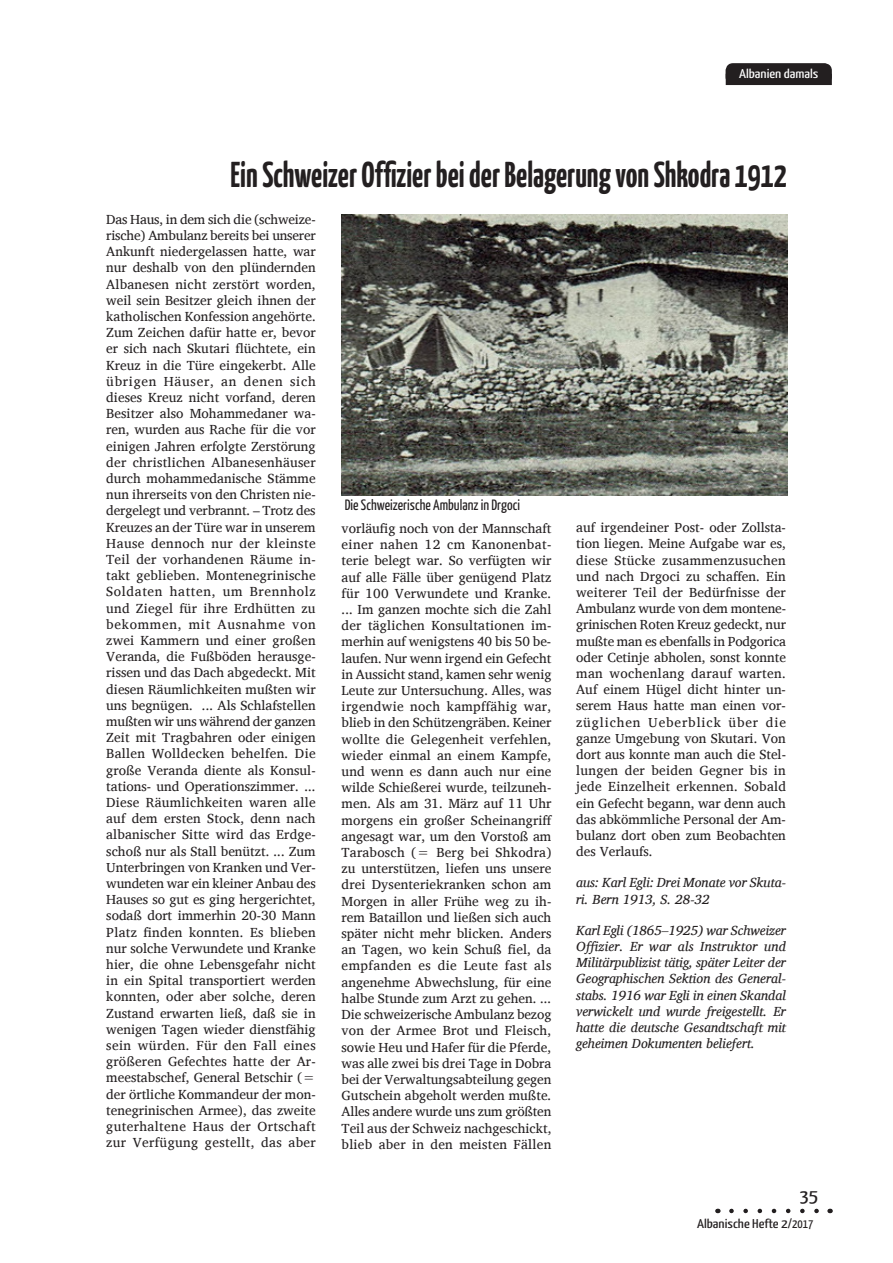
<style>
.page{position:relative;width:893px;height:1263px;background:#fff}
.page>*{position:absolute;margin:0;border:0;box-sizing:border-box;transform-origin:0 0}
.t1{font:700 36px "Yanone Kaffeesatz";color:#231f20;scale:.9 1}
.t2{font:18px "Yanone Kaffeesatz";color:#231f20;scale:1.25 1}
.t3{font:15px "Yanone Kaffeesatz";color:#231f20}
.t4{font:13.5px/16.2px "Charis SIL";letter-spacing:.02em;color:#231f20;text-align:justify}
.t5{font:italic 13.5px/16.2px "Charis SIL";color:#231f20}
.t6{font:12.75px "Yanone Kaffeesatz";color:#231f20;scale:1.25 1}
.t7{font:12.75px "Yanone Kaffeesatz";color:#fff;scale:1.25 1}
</style>
<div class="page">
<div style="left:726px;top:64px;width:105px;height:20px;background:#231f20;border-radius:7px"></div>
<div style="left:726px;top:63px;width:106px;height:21px;border:2px solid #231f20;border-radius:7px"></div>
<div style="left:726px;top:75px;width:105px;height:9px;background:#231f20"></div>
<div style="left:726px;top:74px;width:106px;height:11px;border:2px solid #231f20"></div>
<img style="left:342px;top:214px;width:445px;height:282px">
<svg style="left:731px;top:1209px;width:88px;height:4px"></svg>
<p class="t7" style="left:739px;top:65px;width:65px">Albanien damals</p>
<h1 class="t1" style="left:231px;top:153px;width:619px">Ein Schweizer Offizier bei der Belagerung von Shkodra 1912</h1>
<p class="t4" style="left:106px;top:211px;width:211px">Das Haus, in dem sich die (schweize&shy;rische) Ambulanz bereits bei unserer Ankunft niedergelassen hatte, war nur deshalb von den plündernden Albanesen nicht zerstört worden, weil sein Besitzer gleich ihnen der katholischen Konfession angehörte.<br>Zum Zeichen dafür hatte er, bevor er sich nach Skutari flüchtete, ein Kreuz in die Türe eingekerbt. Alle übrigen Häuser, an denen sich dieses Kreuz nicht vorfand, deren Besitzer also Mohammedaner wa&shy;ren, wurden aus Rache für die vor einigen Jahren erfolgte Zerstörung der christlichen Albanesenhäuser durch mohammedanische Stämme nun ihrerseits von den Christen nie&shy;dergelegt und verbrannt. – Trotz des Kreuzes an der Türe war in unserem Hause dennoch nur der kleinste Teil der vorhandenen Räume in&shy;takt geblieben. Montenegrinische Soldaten hatten, um Brennholz und Ziegel für ihre Erdhütten zu bekommen, mit Ausnahme von zwei Kammern und einer großen Veranda, die Fußböden herausge&shy;rissen und das Dach abgedeckt. Mit diesen Räumlichkeiten mußten wir uns begnügen. ... Als Schlafstellen mußten wir uns während der ganzen Zeit mit Tragbahren oder einigen Ballen Wolldecken behelfen. Die große Veranda diente als Konsul&shy;tations- und Operationszimmer. ...<br>Diese Räumlichkeiten waren alle auf dem ersten Stock, denn nach albanischer Sitte wird das Erdge&shy;schoß nur als Stall benützt. ... Zum Unterbringen von Kranken und Ver&shy;wundeten war ein kleiner Anbau des Hauses so gut es ging hergerichtet, sodaß dort immerhin 20-30 Mann Platz finden konnten. Es blieben nur solche Verwundete und Kranke hier, die ohne Lebensgefahr nicht in ein Spital transportiert werden konnten, oder aber solche, deren Zustand erwarten ließ, daß sie in wenigen Tagen wieder dienstfähig sein würden. Für den Fall eines größeren Gefechtes hatte der Ar&shy;meestabschef, General Betschir (= der örtliche Kommandeur der mon&shy;tenegrinischen Armee), das zweite guterhaltene Haus der Ortschaft zur Verfügung gestellt, das aber</p>
<p class="t3" style="left:345px;top:496px;width:177px">Die Schweizerische Ambulanz in Drgoci</p>
<p class="t4" style="left:342px;top:520px;width:212px">vorläufig noch von der Mannschaft einer nahen 12 cm Kanonenbat&shy;terie belegt war. So verfügten wir auf alle Fälle über genügend Platz für 100 Verwundete und Kranke. ... Im ganzen mochte sich die Zahl der täglichen Konsultationen im&shy;merhin auf wenigstens 40 bis 50 be&shy;laufen. Nur wenn irgend ein Gefecht in Aussicht stand, kamen sehr wenig Leute zur Untersuchung. Alles, was irgendwie noch kampffähig war, blieb in den Schützengräben. Keiner wollte die Gelegenheit verfehlen, wieder einmal an einem Kampfe, und wenn es dann auch nur eine wilde Schießerei wurde, teilzuneh&shy;men. Als am 31. März auf 11 Uhr morgens ein großer Scheinangriff angesagt war, um den Vorstoß am Tarabosch (= Berg bei Shkodra) zu unterstützen, liefen uns unsere drei Dysenteriekranken schon am Morgen in aller Frühe weg zu ih&shy;rem Bataillon und ließen sich auch später nicht mehr blicken. Anders an Tagen, wo kein Schuß fiel, da empfanden es die Leute fast als angenehme Abwechslung, für eine halbe Stunde zum Arzt zu gehen. ...<br>Die schweizerische Ambulanz bezog von der Armee Brot und Fleisch, sowie Heu und Hafer für die Pferde, was alle zwei bis drei Tage in Dobra bei der Verwaltungsabteilung gegen Gutschein abgeholt werden mußte.<br>Alles andere wurde uns zum größten Teil aus der Schweiz nachgeschickt, blieb aber in den meisten Fällen</p>
<p class="t4" style="left:576px;top:519px;width:211px">auf irgendeiner Post- oder Zollsta&shy;tion liegen. Meine Aufgabe war es, diese Stücke zusammenzusuchen und nach Drgoci zu schaffen. Ein weiterer Teil der Bedürfnisse der Ambulanz wurde von dem montene&shy;grinischen Roten Kreuz gedeckt, nur mußte man es ebenfalls in Podgorica oder Cetinje abholen, sonst konnte man wochenlang darauf warten.<br>Auf einem Hügel dicht hinter un&shy;serem Haus hatte man einen vor&shy;züglichen Ueberblick über die ganze Umgebung von Skutari. Von dort aus konnte man auch die Stel&shy;lungen der beiden Gegner bis in jede Einzelheit erkennen. Sobald ein Gefecht begann, war denn auch das abkömmliche Personal der Am&shy;bulanz dort oben zum Beobachten des Verlaufs.</p>
<p class="t5" style="left:576px;top:874px;width:211px">aus: Karl Egli: Drei Monate vor Skuta&shy;ri. Bern 1913, S. 28-32</p>
<p class="t5" style="left:576px;top:922px;width:211px;text-align:justify">Karl Egli (1865–1925) war Schweizer Offizier. Er war als Instruktor und Militärpublizist tätig, später Leiter der Geographischen Sektion des General&shy;stabs. 1916 war Egli in einen Skandal verwickelt und wurde freigestellt. Er hatte die deutsche Gesandtschaft mit geheimen Dokumenten beliefert.</p>
<h2 class="t2" style="left:799px;top:1184px;width:17px">35</h2>
<p class="t6" style="left:697px;top:1215px;width:95px">Albanische Hefte 2/2017</p>
</div>
